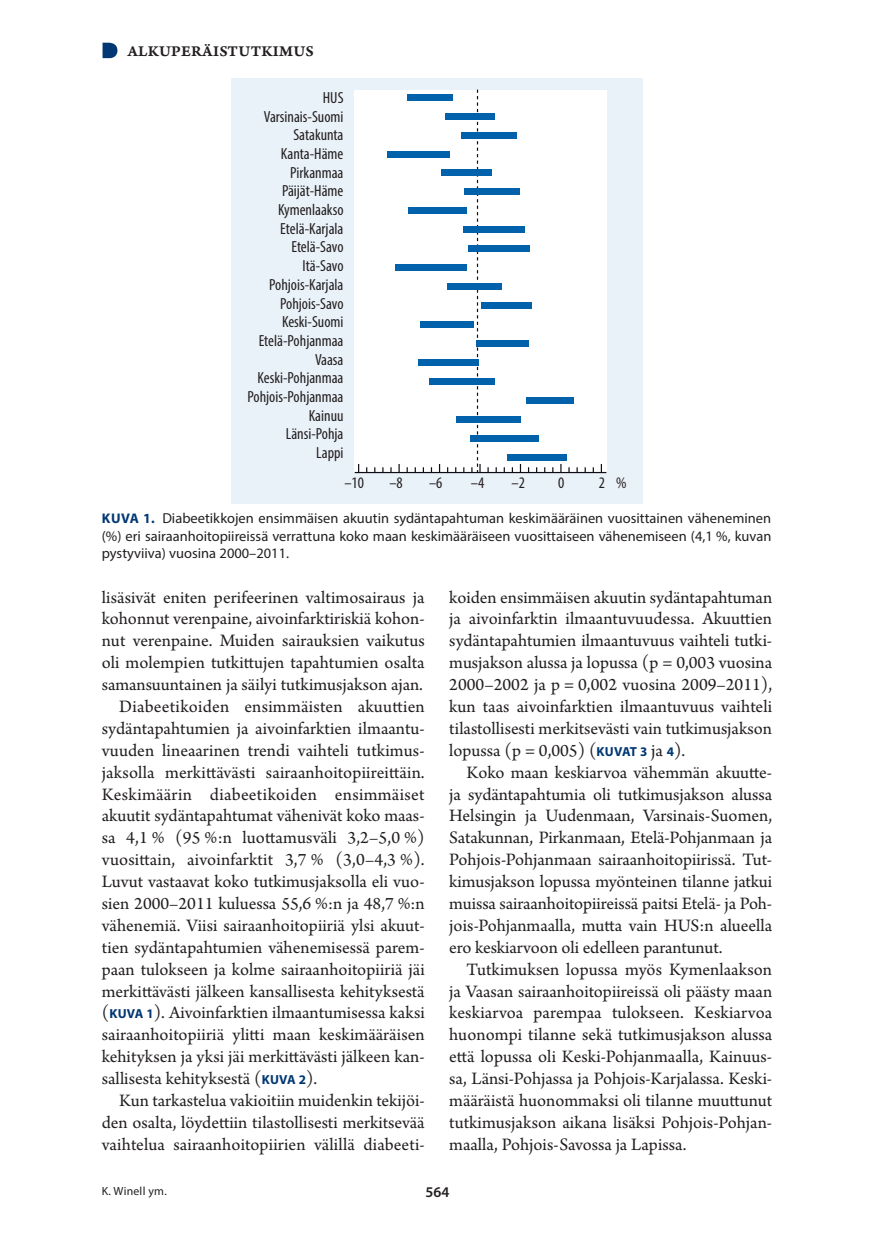
<style>
.page{position:relative;width:874px;height:1241px;background:#fff}
.page>*{position:absolute;margin:0;border:0;box-sizing:border-box;transform-origin:0 0}
.t1{font:18.38px/21.9px "Arno Pro";color:#231f20;text-align:justify}
.t2{font:condensed 16.1px/18.7px "Myriad Pro";color:#231f20;text-align:right}
.t3{font:condensed 16.1px "Myriad Pro";color:#231f20;scale:.9 1}
.vinj{font:15.75px "Arno Pro Smbd Caption";letter-spacing:.015em;color:#231f20}
.t4{font:600 14.88px "Myriad Pro";color:#231f20}
.kt{font:14.35px/17.5px "Myriad Pro";color:#231f20;text-align:justify}
.Ala{font:11.9px "Myriad Pro";letter-spacing:.02em;color:#231f20}
.s1{font-weight:700;font-size:14px;color:#013874}
.s2{font-family:"Myriad Pro";font-weight:700;font-size:13.12px;color:#013874}
</style>
<div class="page">
<div style="left:231px;top:78px;width:411px;height:425px;background:#eaf2f9"></div>
<div style="left:354px;top:90px;width:252px;height:382px;background:#fff"></div>
<hr style="left:354px;top:472px;width:252px;height:1px;background:#0e0c14">
<svg style="left:519px;top:464px;width:2px;height:8px"></svg>
<svg style="left:471px;top:90px;width:9px;height:382px"></svg>
<svg style="left:438px;top:464px;width:2px;height:8px"></svg>
<div style="left:407px;top:94px;width:45px;height:6px;background:#0161ab"></div>
<div style="left:444px;top:113px;width:50px;height:6px;background:#0161ab"></div>
<div style="left:461px;top:132px;width:55px;height:6px;background:#0161ab"></div>
<div style="left:387px;top:151px;width:62px;height:6px;background:#0161ab"></div>
<div style="left:441px;top:170px;width:50px;height:6px;background:#0161ab"></div>
<div style="left:463px;top:188px;width:56px;height:7px;background:#0161ab"></div>
<div style="left:407px;top:207px;width:59px;height:7px;background:#0161ab"></div>
<div style="left:462px;top:226px;width:62px;height:7px;background:#0161ab"></div>
<div style="left:468px;top:245px;width:62px;height:7px;background:#0161ab"></div>
<div style="left:395px;top:264px;width:71px;height:7px;background:#0161ab"></div>
<div style="left:447px;top:283px;width:54px;height:7px;background:#0161ab"></div>
<div style="left:481px;top:302px;width:50px;height:7px;background:#0161ab"></div>
<div style="left:420px;top:321px;width:53px;height:7px;background:#0161ab"></div>
<div style="left:476px;top:340px;width:52px;height:7px;background:#0161ab"></div>
<div style="left:418px;top:359px;width:60px;height:6px;background:#0161ab"></div>
<div style="left:429px;top:378px;width:66px;height:6px;background:#0161ab"></div>
<div style="left:526px;top:397px;width:47px;height:6px;background:#0161ab"></div>
<div style="left:456px;top:416px;width:64px;height:6px;background:#0161ab"></div>
<div style="left:470px;top:435px;width:68px;height:6px;background:#0161ab"></div>
<div style="left:506px;top:453px;width:60px;height:7px;background:#0161ab"></div>
<svg style="left:102px;top:43px;width:15px;height:15px"></svg>
<p class="vinj" style="left:127px;top:41px;width:188px">ALKUPERÄISTUTKIMUS</p>
<p class="t2" style="left:247px;top:88px;width:97px">HUS<br>Varsinais-Suomi<br>Satakunta<br>Kanta-Häme<br>Pirkanmaa<br>Päijät-Häme<br>Kymenlaakso<br>Etelä-Karjala<br>Etelä-Savo<br>Itä-Savo<br>Pohjois-Karjala<br>Pohjois-Savo<br>Keski-Suomi<br>Etelä-Pohjanmaa<br>Vaasa<br>Keski-Pohjanmaa<br>Pohjois-Pohjanmaa<br>Kainuu<br>Länsi-Pohja<br>Lappi</p>
<p class="t3" style="left:344px;top:472px;width:23px">–10</p>
<p class="t3" style="left:389px;top:472px;width:16px">–8</p>
<p class="t3" style="left:429px;top:472px;width:16px">–6</p>
<p class="t3" style="left:470px;top:472px;width:16px">–4</p>
<p class="t3" style="left:511px;top:472px;width:16px">–2</p>
<p class="t2" style="left:558px;top:473px;width:8px">0</p>
<p class="t2" style="left:598px;top:473px;width:29px">2 %</p>
<p class="kt" style="left:102px;top:509px;width:670px"><span class="s1">KUVA 1.</span> Diabeetikkojen ensimmäisen akuutin sydäntapahtuman keskimääräinen vuosittainen väheneminen (%) eri sairaanhoitopiireissä verrattuna koko maan keskimääräiseen vuosittaiseen vähenemiseen (4,1 %, kuvan pystyviiva) vuosina 2000–2011.</p>
<p class="t1" style="left:102px;top:587px;width:324px">lisäsivät eniten perifeerinen valtimosairaus ja kohonnut verenpaine, aivoinfarktiriskiä kohon&shy;nut verenpaine. Muiden sairauksien vaikutus oli molempien tutkittujen tapahtumien osalta samansuuntainen ja säilyi tutkimusjakson ajan.</p>
<p class="t1" style="left:102px;top:696px;width:324px;text-indent:17px">Diabeetikoiden ensimmäisten akuuttien sydäntapahtumien ja aivoinfarktien ilmaantu&shy;vuuden lineaarinen trendi vaihteli tutkimus&shy;jaksolla merkittävästi sairaanhoitopiireittäin.<br>Keskimäärin diabeetikoiden ensimmäiset akuutit sydäntapahtumat vähenivät koko maas&shy;sa 4,1 % (95 %:n luottamusväli 3,2–5,0 %) vuosittain, aivoinfarktit 3,7 % (3,0–4,3 %).<br>Luvut vastaavat koko tutkimusjaksolla eli vuo&shy;sien 2000–2011 kuluessa 55,6 %:n ja 48,7 %:n vähenemiä. Viisi sairaanhoitopiiriä ylsi akuut&shy;tien sydäntapahtumien vähenemisessä parem&shy;paan tulokseen ja kolme sairaanhoitopiiriä jäi merkittävästi jälkeen kansallisesta kehityksestä (<span class="s2">KUVA 1</span>). Aivoinfarktien ilmaantumisessa kaksi sairaanhoitopiiriä ylitti maan keskimääräisen kehityksen ja yksi jäi merkittävästi jälkeen kan&shy;sallisesta kehityksestä (<span class="s2">KUVA 2</span>).</p>
<p class="t1" style="left:102px;top:1090px;width:324px;text-indent:17px">Kun tarkastelua vakioitiin muidenkin tekijöi&shy;den osalta, löydettiin tilastollisesti merkitsevää vaihtelua sairaanhoitopiirien välillä diabeeti-</p>
<p class="t1" style="left:449px;top:587px;width:324px">koiden ensimmäisen akuutin sydäntapahtuman ja aivoinfarktin ilmaantuvuudessa. Akuuttien sydäntapahtumien ilmaantuvuus vaihteli tutki&shy;musjakson alussa ja lopussa (p = 0,003 vuosina 2000–2002 ja p = 0,002 vuosina 2009–2011), kun taas aivoinfarktien ilmaantuvuus vaihteli tilastollisesti merkitsevästi vain tutkimusjakson lopussa (p = 0,005) (<span class="s2">KUVAT 3</span> ja <span class="s2">4</span>).</p>
<p class="t1" style="left:449px;top:762px;width:324px;text-indent:17px">Koko maan keskiarvoa vähemmän akuutte&shy;ja sydäntapahtumia oli tutkimusjakson alussa Helsingin ja Uudenmaan, Varsinais-Suomen, Satakunnan, Pirkanmaan, Etelä-Pohjanmaan ja Pohjois-Pohjanmaan sairaanhoitopiirissä. Tut&shy;kimusjakson lopussa myönteinen tilanne jatkui muissa sairaanhoitopiireissä paitsi Etelä- ja Poh&shy;jois-Pohjanmaalla, mutta vain HUS:n alueella ero keskiarvoon oli edelleen parantunut.</p>
<p class="t1" style="left:449px;top:959px;width:324px;text-indent:17px">Tutkimuksen lopussa myös Kymenlaakson ja Vaasan sairaanhoitopiireissä oli päästy maan keskiarvoa parempaa tulokseen. Keskiarvoa huonompi tilanne sekä tutkimusjakson alussa että lopussa oli Keski-Pohjanmaalla, Kainuus&shy;sa, Länsi-Pohjassa ja Pohjois-Karjalassa. Keski&shy;määräistä huonommaksi oli tilanne muuttunut tutkimusjakson aikana lisäksi Pohjois-Pohjan&shy;maalla, Pohjois-Savossa ja Lapissa.</p>
<p class="Ala" style="left:102px;top:1183px;width:66px">K. Winell ym.</p>
<p class="t4" style="left:425px;top:1182px;width:25px">564</p>
</div>
